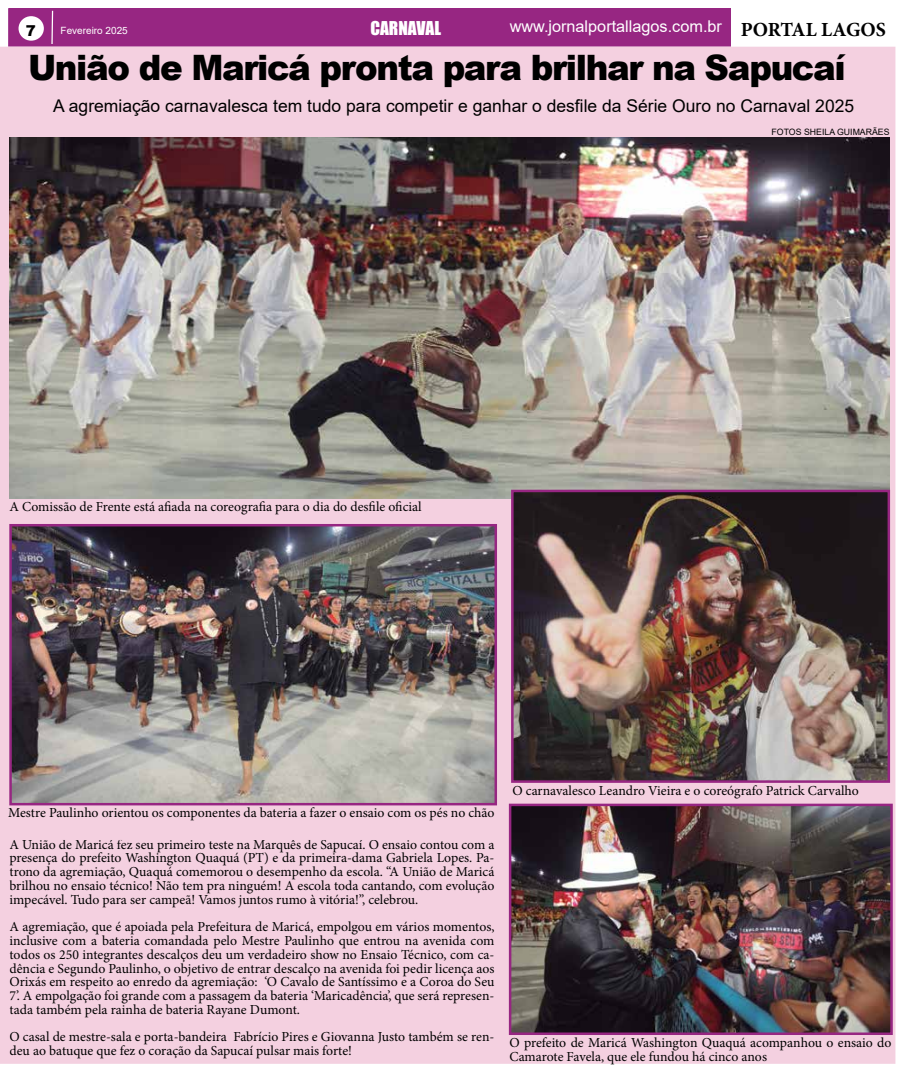
<style>
.page{position:relative;width:904px;height:1071px;background:#fff}
.page>*{position:absolute;margin:0;border:0;box-sizing:border-box;transform-origin:0 0}
.t1{font:900 35px "Arial";letter-spacing:-.04em;color:#000}
.t2{font:17.5px "Arial";color:#000}
.t3{font:17.5px "Impact";color:#fff}
.t4{font:16.25px "Arial";color:#fff}
.t5{font:900 15px "Arial";color:#000}
.t6{font:13.75px/13.8px "Minion Pro";color:#000;text-align:justify}
.t7{font:10px "Arial";color:#fff}
.t8{font:8.75px "Arial";color:#000}
.s1{font-family:"Minion Pro";font-weight:700;font-size:20px;color:#000}
</style>
<div class="page">
<div style="left:9px;top:9px;width:721px;height:37px;background:#972682"></div>
<div style="left:8px;top:8px;width:723px;height:39px;border:1px solid #972682"></div>
<div style="left:19px;top:16px;width:25px;height:25px;background:#fff;border-radius:50%"></div>
<svg style="left:51px;top:9px;width:5px;height:35px"></svg>
<div style="left:0;top:47px;width:895px;height:1016px;background:#f4d0e0"></div>
<img style="left:12px;top:527px;width:482px;height:275px">
<div style="left:9px;top:524px;width:488px;height:281px;border:2px solid #972682"></div>
<div style="left:9px;top:839px;width:486px;height:222px;background:#f4d0e0"></div>
<div style="left:8px;top:838px;width:488px;height:223px;border:1px solid #f4d0e0"></div>
<img style="left:512px;top:806px;width:377px;height:225px">
<div style="left:509px;top:803px;width:383px;height:231px;border:2px solid #972682"></div>
<img style="left:10px;top:137px;width:879px;height:361px">
<img style="left:514px;top:492px;width:373px;height:287px">
<div style="left:511px;top:489px;width:379px;height:293px;border:2px solid #972682"></div>
<p class="t5" style="left:26px;top:19px;width:12px">7</p>
<p class="t7" style="left:61px;top:23px;width:69px">Fevereiro 2025</p>
<p class="t3" style="left:370px;top:14px;width:72px">CARNAVAL</p>
<p class="t4" style="left:509px;top:15px;width:378px">www.jornalportallagos.com.br <span class="s1">PORTAL LAGOS</span></p>
<h1 class="t1" style="left:28px;top:42px;width:819px">União de Maricá pronta para brilhar na Sapucaí</h1>
<p class="t2" style="left:53px;top:94px;width:802px">A agremiação carnavalesca tem tudo para competir e ganhar o desfile da Série Ouro no Carnaval 2025</p>
<p class="t8" style="left:771px;top:126px;width:119px">FOTOS SHEILA GUIMARÃES</p>
<p class="t6" style="left:9px;top:500px;width:414px">A Comissão de Frente está afiada na coreografia para o dia do desfile oficial</p>
<p class="t6" style="left:8px;top:805px;width:488px">Mestre Paulinho orientou os componentes da bateria a fazer o ensaio com os pés no chão</p>
<p class="t6" style="left:9px;top:837px;width:486px">A União de Maricá fez seu primeiro teste na Marquês de Sapucaí. O ensaio contou com a presença do prefeito Washington Quaquá (PT) e da primeira-dama Gabriela Lopes. Pa&shy;trono da agremiação, Quaquá comemorou o desempenho da escola. “A União de Maricá brilhou no ensaio técnico! Não tem pra ninguém! A escola toda cantando, com evolução impecável. Tudo para ser campeã! Vamos juntos rumo à vitória!”, celebrou.</p>
<p class="t6" style="left:9px;top:919px;width:486px">A agremiação, que é apoiada pela Prefeitura de Maricá, empolgou em vários momentos, inclusive com a bateria comandada pelo Mestre Paulinho que entrou na avenida com todos os 250 integrantes descalços deu um verdadeiro show no Ensaio Técnico, com ca&shy;dência e Segundo Paulinho, o objetivo de entrar descalço na avenida foi pedir licença aos Orixás em respeito ao enredo da agremiação: ‘O Cavalo de Santíssimo e a Coroa do Seu 7’. A empolgação foi grande com a passagem da bateria ‘Maricadência’, que será represen&shy;tada também pela rainha de bateria Rayane Dumont.</p>
<p class="t6" style="left:9px;top:1029px;width:486px">O casal de mestre-sala e porta-bandeira Fabrício Pires e Giovanna Justo também se ren&shy;deu ao batuque que fez o coração da Sapucaí pulsar mais forte!</p>
<p class="t6" style="left:512px;top:783px;width:348px">O carnavalesco Leandro Vieira e o coreógrafo Patrick Carvalho</p>
<p class="t6" style="left:509px;top:1035px;width:383px">O prefeito de Maricá Washington Quaquá acompanhou o ensaio do<br>Camarote Favela, que ele fundou há cinco anos</p>
</div>
